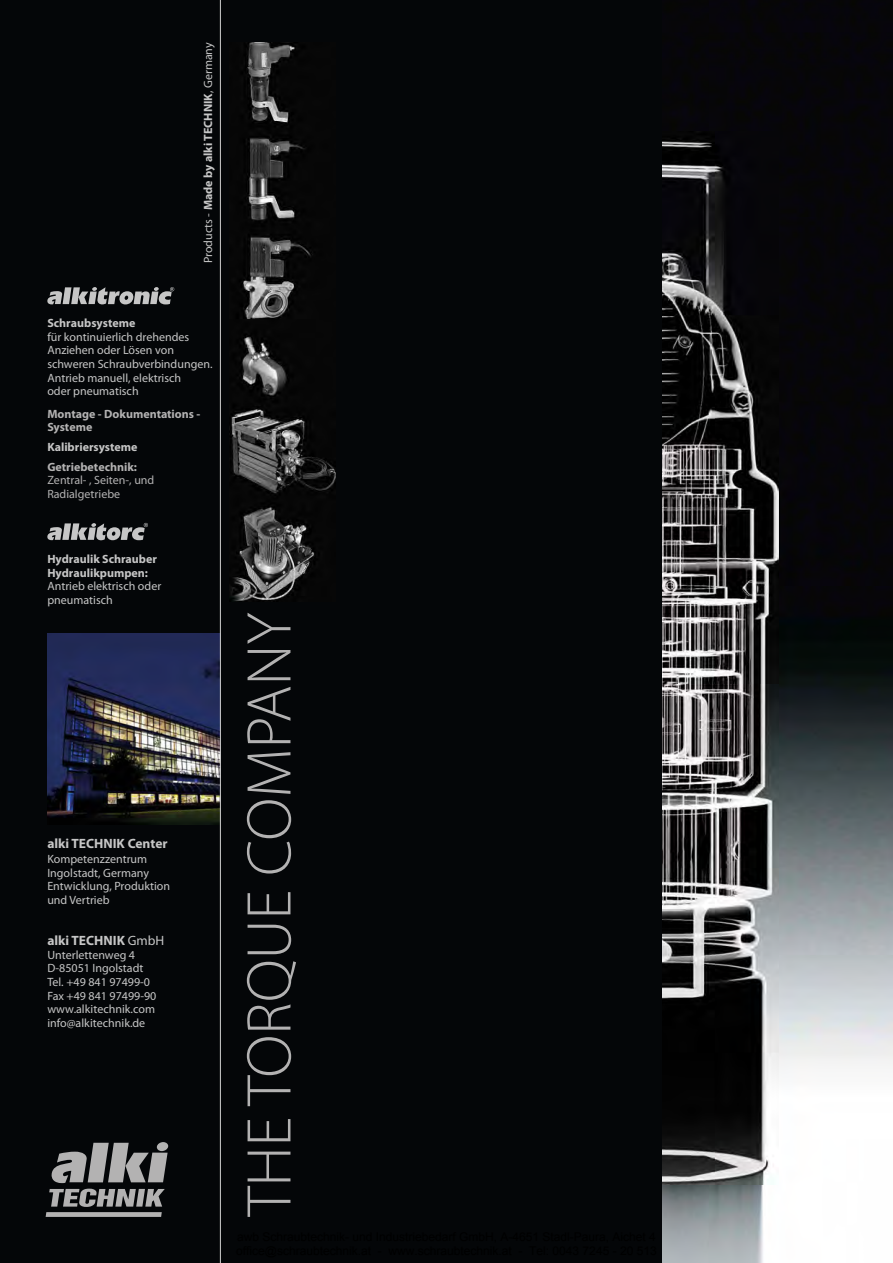
<style>
.page{position:relative;width:893px;height:1263px;background:#fff}
.page>*{position:absolute;margin:0;border:0;box-sizing:border-box;transform-origin:0 0}
.t1{font:300 63.75px "Myriad Pro";color:#b3b2b2}
.t2{font:700 13.5px "Myriad Pro";color:#c6c6c6}
.t3{font:12px/13.5px "Myriad Pro";color:#c6c6c6}
.t4{font:700 12px/13.8px "Myriad Pro";color:#c6c6c6}
.t5{font:700 12px/13.8px "Myriad Pro";color:#b3b2b2}
.t6{font:12px/13.5px "Myriad Pro";color:#b3b2b2}
.s1{font-weight:700}
.s2{font-weight:400}
</style>
<div class="page">
<img style="left:662px;top:0;width:231px;height:1263px">
<img style="left:662px;top:131px;width:116px;height:1053px">
<div style="left:0;top:0;width:662px;height:1263px;background:#040608"></div>
<svg style="left:47px;top:523px;width:101px;height:17px"></svg>
<svg style="left:47px;top:287px;width:127px;height:17px"></svg>
<img style="left:47px;top:633px;width:173px;height:191px">
<hr style="left:220px;top:0;width:1px;height:1263px;background:#c6c6c6">
<svg style="left:46px;top:1142px;width:123px;height:75px"></svg>
<img style="left:230px;top:43px;width:105px;height:558px">
<p class="t3" style="left:202px;top:263px;width:222px;rotate:-90deg">Products - <span class="s1">Made by alki TECHNIK</span>, Germany</p>
<p class="t4" style="left:47px;top:317px;width:90px">Schraubsysteme</p>
<p class="t3" style="left:47px;top:331px;width:167px">für kontinuierlich drehendes<br>Anziehen oder Lösen von schweren Schraubverbindungen.<br>Antrieb manuell, elektrisch<br>oder pneumatisch</p>
<p class="t5" style="left:47px;top:408px;width:155px">Montage - Dokumentations -<br>Systeme</p>
<p class="t4" style="left:47px;top:441px;width:92px">Kalibriersysteme</p>
<p class="t5" style="left:47px;top:461px;width:91px">Getriebetechnik:</p>
<p class="t6" style="left:47px;top:475px;width:109px">Zentral- , Seiten-, und<br>Radialgetriebe</p>
<p class="t4" style="left:47px;top:553px;width:111px">Hydraulik Schrauber<br>Hydraulikpumpen:</p>
<p class="t3" style="left:47px;top:581px;width:115px">Antrieb elektrisch oder pneumatisch</p>
<p class="t2" style="left:47px;top:834px;width:122px">alki TECHNIK Center</p>
<p class="t3" style="left:47px;top:853px;width:124px">Kompetenzzentrum<br>Ingolstadt, Germany<br>Entwicklung, Produktion und Vertrieb</p>
<p class="t2" style="left:47px;top:931px;width:118px">alki TECHNIK <span class="s2">GmbH</span></p>
<p class="t3" style="left:47px;top:949px;width:110px">Unterlettenweg 4<br>D-85051 Ingolstadt<br>Tel. +49 841 97499-0<br>Fax +49 841 97499-90 www.alkitechnik.com info@alkitechnik.de</p>
<h1 class="t1" style="left:227px;top:1216px;width:605px;rotate:-90deg">THE TORQUE COMPANY</h1>
</div>
